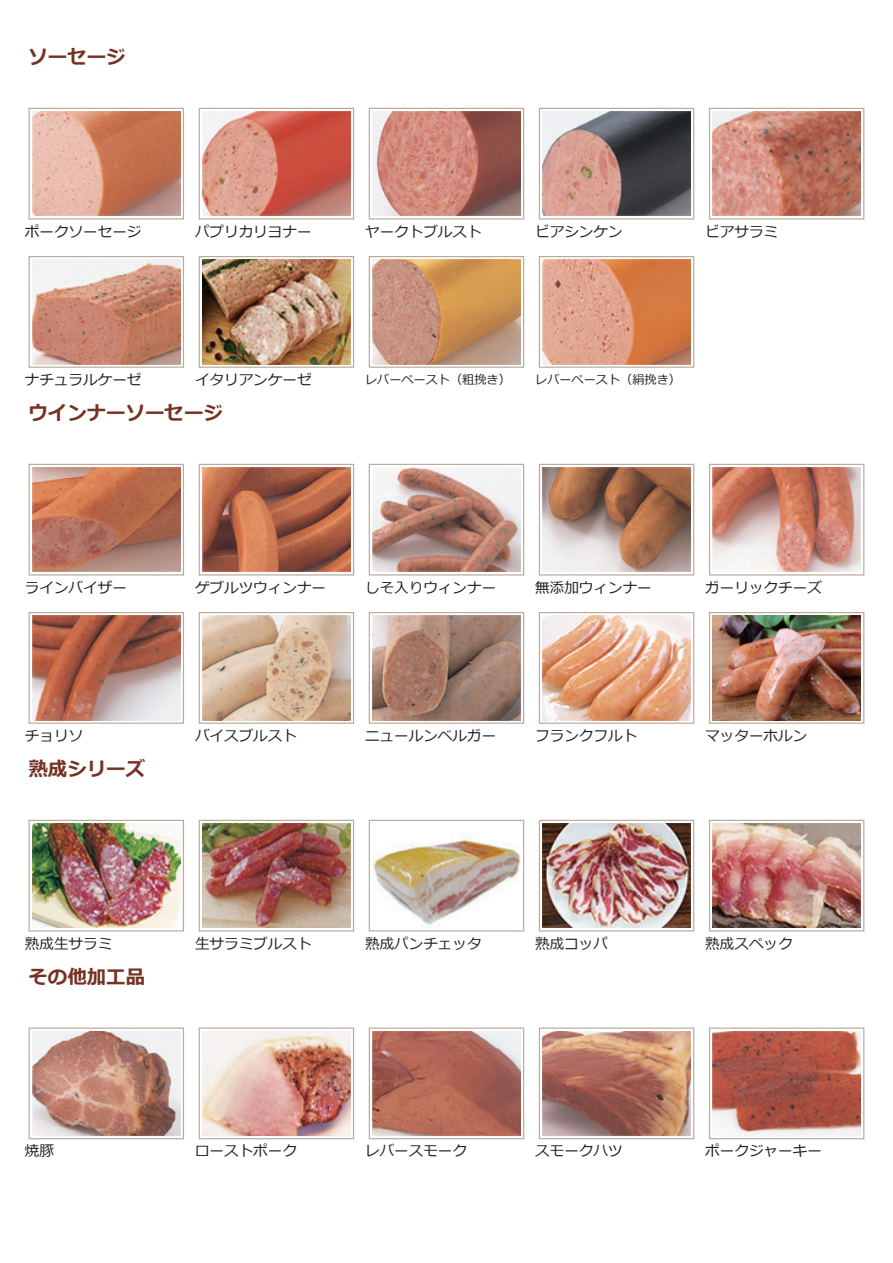
<style>
.page{position:relative;width:893px;height:1263px;background:#fff}
.page>*{position:absolute;margin:0;border:0;box-sizing:border-box;transform-origin:0 0}
.t1{font:700 19.5px "Meiryo";color:#743223}
.t2{font:14.55px "Meiryo";color:#231f20}
.t3{font:12.15px "Meiryo";color:#231f20}
</style>
<div class="page">
<div style="left:29px;top:108px;width:155px;height:112px;border:1px solid #baab9f"></div>
<img style="left:32px;top:111px;width:148px;height:105px">
<div style="left:199px;top:108px;width:155px;height:112px;border:1px solid #baab9f"></div>
<img style="left:202px;top:111px;width:148px;height:105px">
<div style="left:369px;top:108px;width:155px;height:112px;border:1px solid #baab9f"></div>
<img style="left:372px;top:111px;width:149px;height:105px">
<div style="left:539px;top:108px;width:155px;height:112px;border:1px solid #baab9f"></div>
<img style="left:542px;top:111px;width:149px;height:105px">
<div style="left:709px;top:108px;width:155px;height:112px;border:1px solid #baab9f"></div>
<img style="left:713px;top:111px;width:148px;height:105px">
<svg style="left:32px;top:259px;width:149px;height:106px"></svg>
<div style="left:29px;top:256px;width:155px;height:112px;border:1px solid #baab9f"></div>
<img style="left:32px;top:260px;width:148px;height:104px">
<svg style="left:202px;top:259px;width:149px;height:106px"></svg>
<div style="left:199px;top:256px;width:155px;height:112px;border:1px solid #baab9f"></div>
<img style="left:202px;top:260px;width:148px;height:104px">
<div style="left:369px;top:256px;width:155px;height:112px;border:1px solid #baab9f"></div>
<img style="left:372px;top:260px;width:149px;height:104px">
<div style="left:539px;top:256px;width:155px;height:112px;border:1px solid #baab9f"></div>
<img style="left:542px;top:260px;width:149px;height:104px">
<div style="left:29px;top:464px;width:155px;height:111px;background:linear-gradient(to right,#fff,#fff)"></div>
<div style="left:29px;top:464px;width:155px;height:111px;border:1px solid #baab9f"></div>
<img style="left:32px;top:467px;width:148px;height:105px">
<div style="left:199px;top:464px;width:155px;height:111px;background:linear-gradient(to right,#fff,#fff)"></div>
<div style="left:199px;top:464px;width:155px;height:111px;border:1px solid #baab9f"></div>
<img style="left:202px;top:467px;width:148px;height:105px">
<div style="left:369px;top:464px;width:155px;height:111px;border:1px solid #baab9f"></div>
<img style="left:372px;top:467px;width:149px;height:105px">
<div style="left:539px;top:464px;width:155px;height:111px;border:1px solid #baab9f"></div>
<img style="left:542px;top:467px;width:149px;height:105px">
<div style="left:709px;top:464px;width:155px;height:111px;border:1px solid #baab9f"></div>
<img style="left:713px;top:467px;width:148px;height:105px">
<svg style="left:32px;top:615px;width:149px;height:106px"></svg>
<div style="left:29px;top:612px;width:155px;height:112px;border:1px solid #baab9f"></div>
<img style="left:32px;top:616px;width:148px;height:104px">
<svg style="left:202px;top:615px;width:149px;height:106px"></svg>
<div style="left:199px;top:612px;width:155px;height:112px;border:1px solid #baab9f"></div>
<img style="left:202px;top:616px;width:148px;height:104px">
<div style="left:369px;top:612px;width:155px;height:112px;border:1px solid #baab9f"></div>
<img style="left:372px;top:616px;width:149px;height:104px">
<div style="left:539px;top:612px;width:155px;height:112px;border:1px solid #baab9f"></div>
<img style="left:542px;top:616px;width:149px;height:104px">
<svg style="left:712px;top:615px;width:149px;height:106px"></svg>
<div style="left:709px;top:612px;width:155px;height:112px;border:1px solid #baab9f"></div>
<img style="left:713px;top:616px;width:148px;height:104px">
<div style="left:29px;top:820px;width:155px;height:111px;border:1px solid #baab9f"></div>
<img style="left:32px;top:823px;width:148px;height:105px">
<div style="left:199px;top:820px;width:155px;height:111px;background:linear-gradient(to right,#fff,#fff)"></div>
<div style="left:199px;top:820px;width:155px;height:111px;border:1px solid #baab9f"></div>
<img style="left:202px;top:823px;width:148px;height:105px">
<div style="left:369px;top:820px;width:155px;height:111px;border:1px solid #baab9f"></div>
<img style="left:372px;top:833px;width:148px;height:95px">
<div style="left:539px;top:820px;width:155px;height:111px;border:1px solid #baab9f"></div>
<img style="left:542px;top:823px;width:149px;height:105px">
<div style="left:709px;top:820px;width:155px;height:111px;background:linear-gradient(to right,#fff,#fff)"></div>
<div style="left:709px;top:820px;width:155px;height:111px;border:1px solid #baab9f"></div>
<img style="left:713px;top:823px;width:148px;height:105px">
<div style="left:29px;top:1027px;width:155px;height:112px;border:1px solid #baab9f"></div>
<img style="left:32px;top:1031px;width:148px;height:105px">
<div style="left:199px;top:1027px;width:155px;height:112px;border:1px solid #baab9f"></div>
<img style="left:202px;top:1031px;width:148px;height:105px">
<div style="left:369px;top:1027px;width:155px;height:112px;border:1px solid #baab9f"></div>
<img style="left:372px;top:1031px;width:149px;height:105px">
<div style="left:539px;top:1027px;width:155px;height:112px;border:1px solid #baab9f"></div>
<img style="left:542px;top:1031px;width:149px;height:105px">
<div style="left:709px;top:1027px;width:155px;height:112px;border:1px solid #baab9f"></div>
<img style="left:713px;top:1031px;width:148px;height:105px">
<h1 class="t1" style="left:29px;top:43px;width:99px">ソーセージ</h1>
<p class="t2" style="left:25px;top:221px;width:118px">ポークソーセージ</p>
<p class="t2" style="left:195px;top:221px;width:118px">パプリカリヨナー</p>
<p class="t2" style="left:365px;top:221px;width:118px">ヤークトブルスト</p>
<p class="t2" style="left:535px;top:221px;width:89px">ビアシンケン</p>
<p class="t2" style="left:705px;top:221px;width:74px">ビアサラミ</p>
<p class="t2" style="left:25px;top:369px;width:118px">ナチュラルケーゼ</p>
<p class="t2" style="left:195px;top:369px;width:118px">イタリアンケーゼ</p>
<p class="t3" style="left:365px;top:371px;width:147px">レバーペースト（粗挽き）</p>
<p class="t3" style="left:535px;top:371px;width:147px">レバーペースト（絹挽き）</p>
<h1 class="t1" style="left:29px;top:399px;width:196px">ウインナーソーセージ</h1>
<p class="t2" style="left:25px;top:577px;width:104px">ラインバイザー</p>
<p class="t2" style="left:195px;top:577px;width:133px">ゲブルツウィンナー</p>
<p class="t2" style="left:365px;top:577px;width:133px">しそ入りウィンナー</p>
<p class="t2" style="left:535px;top:577px;width:118px">無添加ウィンナー</p>
<p class="t2" style="left:705px;top:577px;width:118px">ガーリックチーズ</p>
<p class="t2" style="left:25px;top:725px;width:60px">チョリソ</p>
<p class="t2" style="left:195px;top:725px;width:104px">バイスブルスト</p>
<p class="t2" style="left:365px;top:725px;width:133px">ニュールンベルガー</p>
<p class="t2" style="left:535px;top:725px;width:104px">フランクフルト</p>
<p class="t2" style="left:705px;top:725px;width:104px">マッターホルン</p>
<h1 class="t1" style="left:29px;top:755px;width:118px">熟成シリーズ</h1>
<p class="t2" style="left:25px;top:933px;width:89px">熟成生サラミ</p>
<p class="t2" style="left:195px;top:933px;width:118px">生サラミブルスト</p>
<p class="t2" style="left:365px;top:933px;width:118px">熟成パンチェッタ</p>
<p class="t2" style="left:535px;top:933px;width:74px">熟成コッパ</p>
<p class="t2" style="left:705px;top:933px;width:89px">熟成スペック</p>
<h1 class="t1" style="left:29px;top:963px;width:118px">その他加工品</h1>
<p class="t2" style="left:25px;top:1141px;width:31px">焼豚</p>
<p class="t2" style="left:195px;top:1141px;width:104px">ローストポーク</p>
<p class="t2" style="left:365px;top:1141px;width:104px">レバースモーク</p>
<p class="t2" style="left:535px;top:1141px;width:89px">スモークハツ</p>
<p class="t2" style="left:705px;top:1141px;width:118px">ポークジャーキー</p>
</div>
